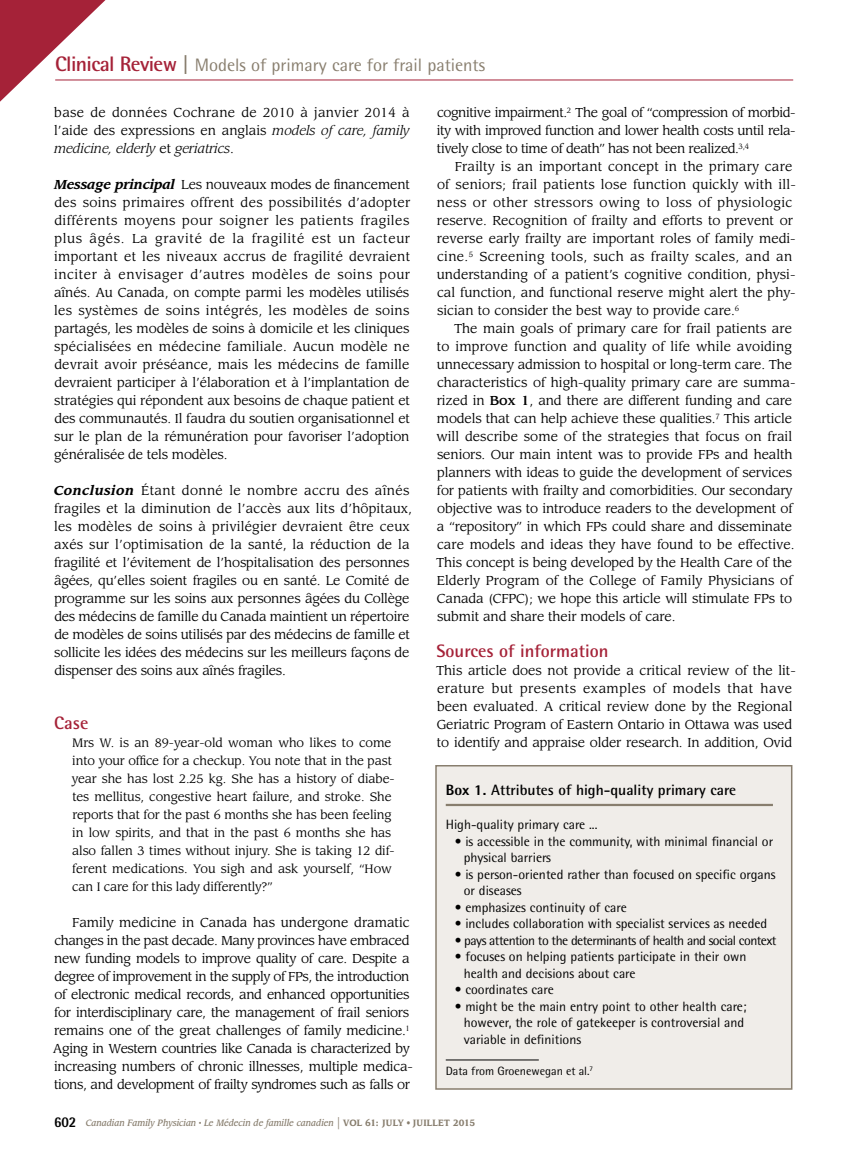
<style>
.page{position:relative;width:851px;height:1161px;background:#fff}
.page>*{position:absolute;margin:0;border:0;box-sizing:border-box;transform-origin:0 0}
.t1{font:18px "Rotis Semi Sans Std";color:#887e6e}
.t2{font:700 18px "Rotis Semi Sans Std";color:#a52238}
.t3{font:700 15px "Rotis Semi Sans Std";color:#000}
.t4{font:13.5px/16.5px "Rotis Semi Sans Std";color:#000}
.t5{font:13.5px "Rotis Semi Sans Std";letter-spacing:-.04em;color:#000}
.t6{font:12.75px/18px "Leawood Std";letter-spacing:-.01em;color:#000}
.t7{font:12.75px/18px "Leawood Std";letter-spacing:-.03em;color:#000}
.t8{font:12px/18px "Leawood Std";letter-spacing:-.01em;color:#000}
.t9{font:12px "Rotis Semi Sans Std";color:#000}
.t10{font:italic 500 9px "Leawood Std";color:#887e6e;scale:.9 1}
.s1{font-weight:700;font-size:21px;color:#a52238}
.s2{font-weight:700;font-size:21px}
.s3{font-style:italic}
.s4{font-weight:700;font-style:italic}
.s5{font-weight:500}
.s6{font-weight:800}
.s7{font-family:"Rotis Semi Sans Std";font-weight:800;font-style:normal;font-size:15px;color:#000}
.s8{font-weight:400;font-style:normal;font-size:15px}
.s9{font-weight:700;font-style:normal}
.s10{font-weight:400;font-style:normal}
</style>
<div class="page">
<hr style="left:55px;top:80px;width:738px;height:1px;background:#a52238">
<svg style="left:0;top:0;width:127px;height:102px"></svg>
<div style="left:436px;top:766px;width:355px;height:323px;background:#f0ede9"></div>
<hr style="left:446px;top:804px;width:326px;height:2px;background:#887e6e">
<hr style="left:446px;top:1060px;width:92px;height:1px;background:#000">
<div style="left:435px;top:765px;width:357px;height:325px;border:2px solid #887e6e"></div>
<h1 class="t1" style="left:55px;top:54px;width:431px"><span class="s1">Clinical Review</span> <span class="s2">|</span> Models of primary care for frail patients</h1>
<p class="t6" style="left:54px;top:104px;width:357px;text-align:justify">base de données Cochrane de 2010 à janvier 2014 à l’aide des expressions en anglais <span class="s3">models of care, family medicine, elderly</span> et <span class="s3">geriatrics</span>.</p>
<p class="t6" style="left:54px;top:176px;width:358px;text-align:justify"><span class="s4">Message principal</span> Les nouveaux modes de financement des soins primaires offrent des possibilités d’adopter différents moyens pour soigner les patients fragiles plus âgés. La gravité de la fragilité est un facteur important et les niveaux accrus de fragilité devraient inciter à envisager d’autres modèles de soins pour aînés. Au Canada, on compte parmi les modèles utilisés les systèmes de soins intégrés, les modèles de soins partagés, les modèles de soins à domicile et les cliniques spécialisées en médecine familiale. Aucun modèle ne devrait avoir préséance, mais les médecins de famille devraient participer à l’élaboration et à l’implantation de stratégies qui répondent aux besoins de chaque patient et des communautés. Il faudra du soutien organisationnel et sur le plan de la rémunération pour favoriser l’adoption généralisée de tels modèles.</p>
<p class="t6" style="left:54px;top:482px;width:359px"><span class="s4">Conclusion</span> Étant donné le nombre accru des aînés fragiles et la diminution de l’accès aux lits d’hôpitaux, les modèles de soins à privilégier devraient être ceux axés sur l’optimisation de la santé, la réduction de la fragilité et l’évitement de l’hospitalisation des personnes âgées, qu’elles soient fragiles ou en santé. Le Comité de programme sur les soins aux personnes âgées du Collège des médecins de famille du Canada maintient un répertoire de modèles de soins utilisés par des médecins de famille et sollicite les idées des médecins sur les meilleurs façons de dispenser des soins aux aînés fragiles.</p>
<h1 class="t2" style="left:54px;top:712px;width:36px">Case</h1>
<p class="t8" style="left:72px;top:734px;width:324px">Mrs W. is an 89-year-old woman who likes to come into your office for a checkup. You note that in the past year she has lost 2.25 kg. She has a history of diabe&shy;tes mellitus, congestive heart failure, and stroke. She reports that for the past 6 months she has been feeling in low spirits, and that in the past 6 months she has also fallen 3 times without injury. She is taking 12 dif&shy;ferent medications. You sigh and ask yourself, “How can I care for this lady differently?”</p>
<p class="t7" style="left:53px;top:914px;width:361px;text-indent:19px">Family medicine in Canada has undergone dramatic changes in the past decade. Many provinces have embraced new funding models to improve quality of care. Despite a degree of improvement in the supply of FPs, the introduction of electronic medical records, and enhanced opportunities for interdisciplinary care, the management of frail seniors remains one of the great challenges of family medicine.<sup>1<br></sup>Aging in Western countries like Canada is characterized by increasing numbers of chronic illnesses, multiple medica&shy;tions, and development of frailty syndromes such as falls or</p>
<p class="t6" style="left:437px;top:104px;width:360px;text-align:justify">cognitive impairment.<sup>2</sup> The goal of “compression of morbid&shy;ity with improved function and lower health costs until rela&shy;tively close to time of death” has not been realized.<sup>3,4</sup></p>
<p class="t6" style="left:437px;top:158px;width:360px;text-indent:18px">Frailty is an important concept in the primary care of seniors; frail patients lose function quickly with ill&shy;ness or other stressors owing to loss of physiologic reserve. Recognition of frailty and efforts to prevent or reverse early frailty are important roles of family medi&shy;cine.<sup>5</sup> Screening tools, such as frailty scales, and an understanding of a patient’s cognitive condition, physi&shy;cal function, and functional reserve might alert the phy&shy;sician to consider the best way to provide care.<sup>6</sup></p>
<p class="t6" style="left:436px;top:320px;width:361px;text-indent:18px">The main goals of primary care for frail patients are to improve function and quality of life while avoiding unnecessary admission to hospital or long-term care. The characteristics of high-quality primary care are summa&shy;rized in <span class="s5">Box 1</span>, and there are different funding and care models that can help achieve these qualities.<sup>7</sup> This article will describe some of the strategies that focus on frail seniors. Our main intent was to provide FPs and health planners with ideas to guide the development of services for patients with frailty and comorbidities. Our secondary objective was to introduce readers to the development of a “repository” in which FPs could share and disseminate care models and ideas they have found to be effective.<br>This concept is being developed by the Health Care of the Elderly Program of the College of Family Physicians of Canada (CFPC); we hope this article will stimulate FPs to submit and share their models of care.</p>
<h1 class="t2" style="left:436px;top:640px;width:173px">Sources of information</h1>
<p class="t6" style="left:436px;top:662px;width:361px">This article does not provide a critical review of the lit&shy;erature but presents examples of models that have been evaluated. A critical review done by the Regional Geriatric Program of Eastern Ontario in Ottawa was used to identify and appraise older research. In addition, Ovid</p>
<p class="t3" style="left:446px;top:781px;width:292px"><span class="s6">Box 1.</span> Attributes of high-quality primary care</p>
<p class="t4" style="left:446px;top:816px;width:153px">High-quality primary care ...</p>
<p class="t4" style="left:464px;top:833px;width:311px;text-indent:-9px">• is accessible in the community, with minimal financial or physical barriers</p>
<p class="t4" style="left:464px;top:866px;width:313px;text-indent:-9px">• is person-oriented rather than focused on specific organs or diseases</p>
<p class="t4" style="left:455px;top:899px;width:173px">• emphasizes continuity of care</p>
<p class="t4" style="left:455px;top:915px;width:314px">• includes collaboration with specialist services as needed</p>
<p class="t5" style="left:455px;top:932px;width:323px">• pays attention to the determinants of health and social context</p>
<p class="t4" style="left:464px;top:948px;width:284px;text-indent:-9px">• focuses on helping patients participate in their own health and decisions about care</p>
<p class="t4" style="left:455px;top:981px;width:101px">• coordinates care</p>
<p class="t4" style="left:464px;top:998px;width:284px;text-indent:-9px">• might be the main entry point to other health care; however, the role of gatekeeper is controversial and variable in definitions</p>
<p class="t9" style="left:446px;top:1064px;width:149px">Data from Groenewegan et al.<sup>7</sup></p>
<p class="t10" style="left:54px;top:1118px;width:469px"><span class="s7">602</span> Canadian Family Physician <sup>•</sup> Le Médecin de famille canadien <span class="s8">|</span> <span class="s9">VOL 61: JULY</span> <span class="s10">•</span> <span class="s9">JUILLET 2015</span></p>
</div>
